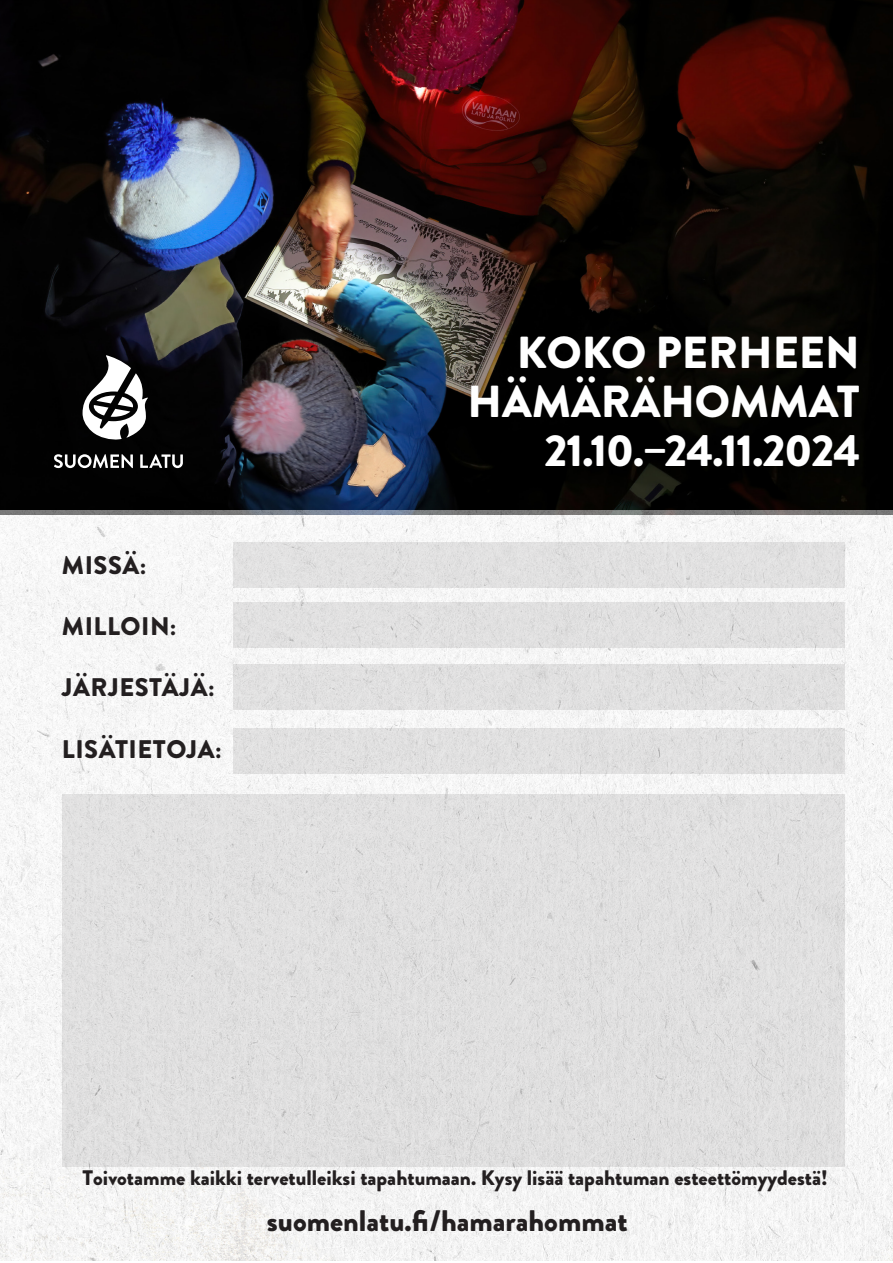
<style>
.page{position:relative;width:893px;height:1263px;background:#fff}
.page>*{position:absolute;margin:0;border:0;box-sizing:border-box;transform-origin:0 0}
.Peruskappale{font:900 44.85px/48.6px "Brandon Grotesque";color:#fff;text-align:right}
.Peruskappale-2{font:900 29.7px "Brandon Grotesque";color:#231f20}
.Peruskappale-3{font:900 25.5px "Brandon Grotesque";letter-spacing:.02em;color:#231f20}
.t1{font:900 21px "Brandon Grotesque";color:#231f20}
</style>
<div class="page">
<img style="left:0;top:0;width:893px;height:514px">
<img style="left:0;top:511px;width:892px;height:749px">
<div style="left:233px;top:543px;width:612px;height:45px;background:#e1e0e1"></div>
<div style="left:233px;top:603px;width:612px;height:45px;background:#e1e0e1"></div>
<div style="left:233px;top:665px;width:612px;height:45px;background:#e0e0e0"></div>
<div style="left:233px;top:728px;width:612px;height:45px;background:#e0e0e0"></div>
<div style="left:63px;top:794px;width:782px;height:373px;background:#e0e0e0"></div>
<svg style="left:83px;top:355px;width:65px;height:85px"></svg>
<svg style="left:54px;top:454px;width:79px;height:14px"></svg>
<svg style="left:140px;top:454px;width:43px;height:14px"></svg>
<p class="Peruskappale-3" style="left:62px;top:547px;width:86px">MISSÄ:</p>
<p class="Peruskappale-3" style="left:62px;top:608px;width:116px">MILLOIN:</p>
<p class="Peruskappale-3" style="left:62px;top:670px;width:154px">JÄRJESTÄJÄ:</p>
<p class="Peruskappale-3" style="left:62px;top:731px;width:161px">LISÄTIETOJA:</p>
<p class="Peruskappale" style="left:517px;top:329px;width:344px">KOKO PERHEEN</p>
<p class="Peruskappale" style="left:467px;top:378px;width:394px">HÄMÄRÄHOMMAT<br>21.10.–24.11.2024</p>
<p class="t1" style="left:83px;top:1163px;width:747px">Toivotamme kaikki tervetulleiksi tapahtumaan. Kysy lisää tapahtuman esteettömyydestä!</p>
<p class="Peruskappale-2" style="left:267px;top:1200px;width:362px">suomenlatu.fi/hamarahommat</p>
</div>
